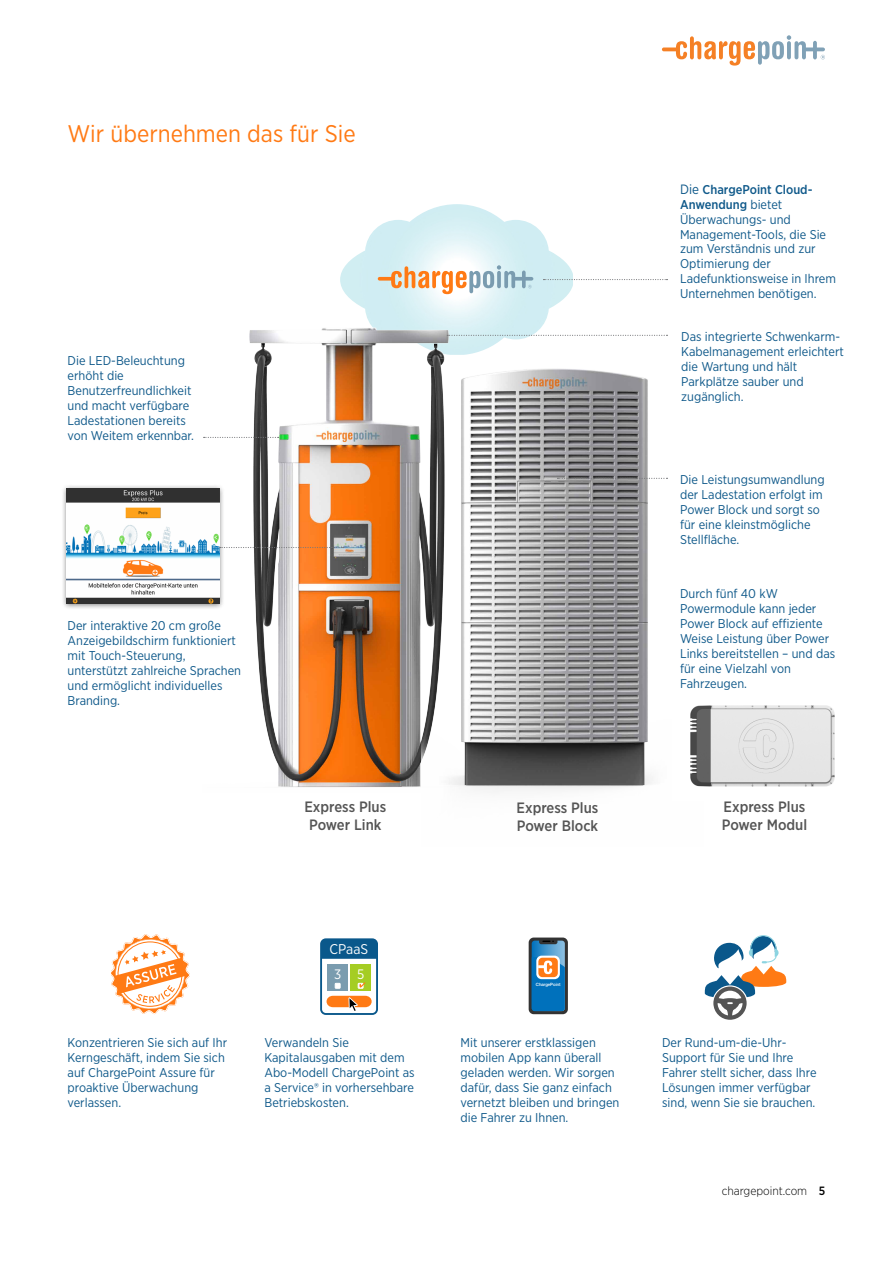
<style>
.page{position:relative;width:893px;height:1263px;background:#fff}
.page>*{position:absolute;margin:0;border:0;box-sizing:border-box;transform-origin:0 0}
.t1{font:24px "Gotham Narrow";color:#ff7a14}
.t2{font:500 15px/18px "Gotham Narrow";color:#555}
.t3{font:14.1px "Gotham Narrow";color:#fff}
.t4{font:13.65px "Gotham Narrow";color:#fff}
.t5{font:12.75px/15px "Gotham Narrow";color:#0f598a}
.t6{font:300 12px "Gotham Narrow";color:#000}
.t7{font:500 4.35px "Helvetica Neue";letter-spacing:-.01em;color:#fff}
.s1{font-size:13.5px}
.s2{font-weight:500}
</style>
<div class="page">
<svg style="left:662px;top:35px;width:163px;height:31px"></svg>
<img style="left:203px;top:328px;width:219px;height:459px">
<svg style="left:204px;top:437px;width:75px;height:1px"></svg>
<svg style="left:340px;top:204px;width:327px;height:151px"></svg>
<div style="left:61px;top:484px;width:164px;height:125px;background:#000;opacity:.5"></div>
<img style="left:66px;top:489px;width:153px;height:115px">
<svg style="left:220px;top:547px;width:124px;height:1px"></svg>
<img style="left:422px;top:297px;width:246px;height:495px">
<img style="left:690px;top:705px;width:145px;height:82px">
<div style="left:712px;top:985px;width:36px;height:36px;border:2px solid #fff;border-radius:50%"></div>
<svg style="left:713px;top:986px;width:34px;height:34px"></svg>
<svg style="left:705px;top:935px;width:81px;height:80px"></svg>
<svg style="left:111px;top:934px;width:79px;height:80px"></svg>
<div style="left:320px;top:938px;width:58px;height:77px;border:2px solid #0a588b;border-radius:5px"></div>
<svg style="left:321px;top:939px;width:56px;height:20px"></svg>
<div style="left:351px;top:964px;width:20px;height:27px;background:#a5cd23"></div>
<div style="left:328px;top:964px;width:20px;height:27px;background:#7a9caf"></div>
<svg style="left:358px;top:982px;width:7px;height:6px"></svg>
<svg style="left:335px;top:983px;width:5px;height:5px"></svg>
<svg style="left:327px;top:996px;width:45px;height:15px"></svg>
<svg style="left:529px;top:937px;width:39px;height:77px"></svg>
<svg style="left:532px;top:938px;width:33px;height:73px;background:#4b85aa"></svg>
<svg style="left:557px;top:478px;width:110px;height:1px"></svg>
<h1 class="t1" style="left:68px;top:118px;width:290px">Wir übernehmen das für Sie</h1>
<p class="t5" style="left:68px;top:353px;width:128px">Die LED-Beleuchtung erhöht die<br>Benutzerfreundlichkeit und macht verfügbare<br>Ladestationen bereits von Weitem erkennbar.</p>
<p class="t5" style="left:68px;top:618px;width:175px">Der interaktive 20 cm große<br>Anzeigebildschirm funktioniert mit Touch-Steuerung, unterstützt zahlreiche Sprachen und ermöglicht individuelles<br>Branding.</p>
<p class="t2" style="left:304px;top:798px;width:83px;text-align:center">Express Plus<br>Power Link</p>
<p class="t2" style="left:517px;top:798px;width:83px">Express Plus<br>Power Block</p>
<p class="t5" style="left:680px;top:181px;width:157px"><span class="s1">Die</span> <span class="s2">ChargePoint Cloud-<br>Anwendung</span> bietet<br>Überwachungs- und<br>Management-Tools, die Sie zum Verständnis und zur<br>Optimierung der<br>Ladefunktionsweise in Ihrem<br>Unternehmen benötigen.</p>
<p class="t5" style="left:681px;top:328px;width:164px">Das integrierte Schwenkarm-<br>Kabelmanagement erleichtert die Wartung und hält<br>Parkplätze sauber und zugänglich.</p>
<p class="t5" style="left:680px;top:471px;width:146px">Die Leistungsumwandlung der Ladestation erfolgt im<br>Power Block und sorgt so für eine kleinstmögliche<br>Stellfläche.</p>
<p class="t5" style="left:680px;top:586px;width:157px">Durch fünf 40 kW<br>Powermodule kann jeder<br>Power Block auf effiziente<br>Weise Leistung über Power<br>Links bereitstellen – und das für eine Vielzahl von<br>Fahrzeugen.</p>
<p class="t2" style="left:722px;top:797px;width:87px">Express Plus<br>Power Modul</p>
<p class="t3" style="left:330px;top:940px;width:40px">CPaaS</p>
<p class="t4" style="left:334px;top:966px;width:32px">3 5</p>
<p class="t7" style="left:536px;top:981px;width:26px">ChargePoint</p>
<p class="t5" style="left:68px;top:1035px;width:161px">Konzentrieren Sie sich auf Ihr<br>Kerngeschäft, indem Sie sich auf ChargePoint Assure für proaktive Überwachung verlassen.</p>
<p class="t5" style="left:264px;top:1035px;width:152px">Verwandeln Sie<br>Kapitalausgaben mit dem<br>Abo-Modell ChargePoint as a Service® in vorhersehbare<br>Betriebskosten.</p>
<p class="t5" style="left:461px;top:1035px;width:160px">Mit unserer erstklassigen mobilen App kann überall geladen werden. Wir sorgen dafür, dass Sie ganz einfach vernetzt bleiben und bringen die Fahrer zu Ihnen.</p>
<p class="t5" style="left:662px;top:1035px;width:156px">Der Rund-um-die-Uhr-<br>Support für Sie und Ihre<br>Fahrer stellt sicher, dass Ihre<br>Lösungen immer verfügbar sind, wenn Sie sie brauchen.</p>
<p class="t6" style="left:722px;top:1184px;width:105px">chargepoint.com <span class="s2">5</span></p>
</div>
